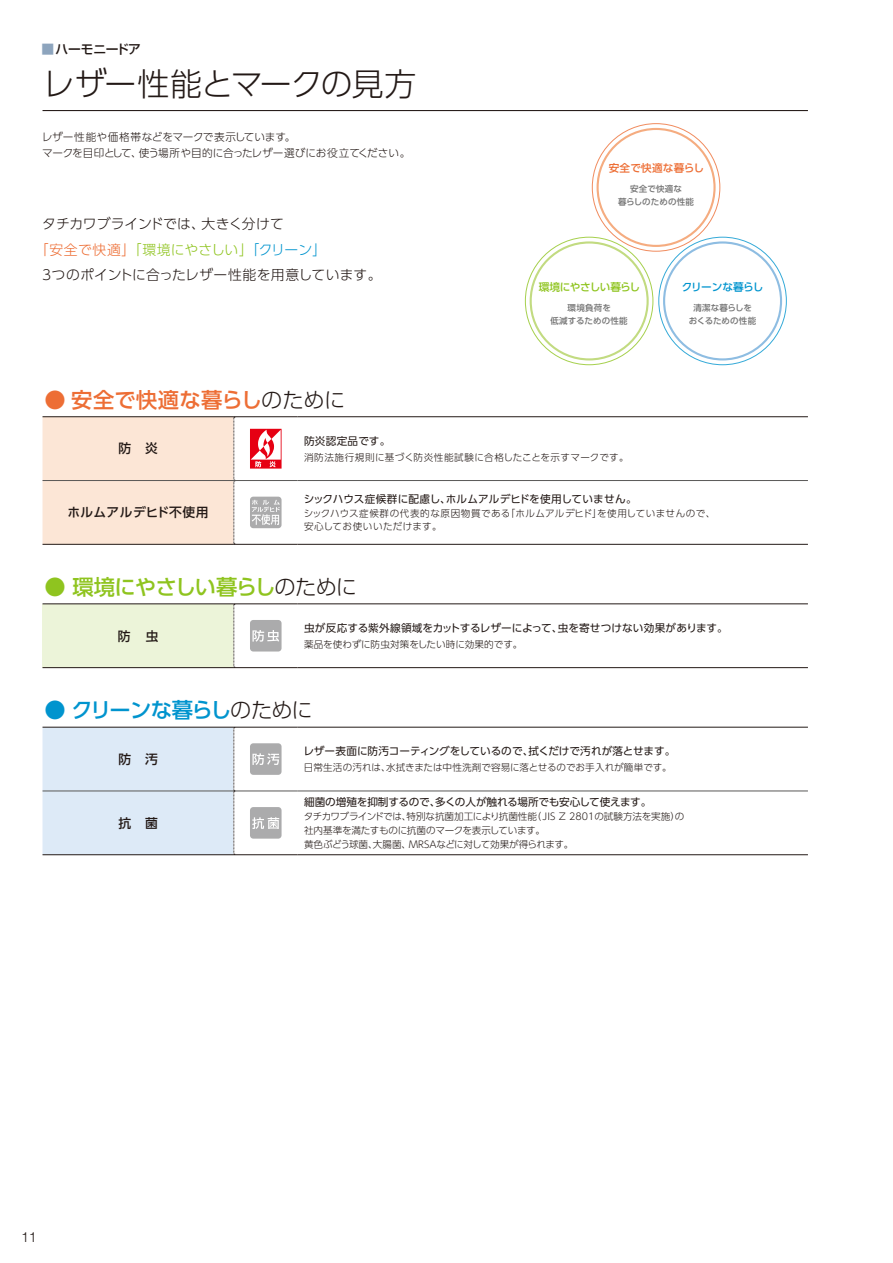
<style>
.page{position:relative;width:893px;height:1263px;background:#fff}
.page>*{position:absolute;margin:0;border:0;box-sizing:border-box;transform-origin:0 0}
.t1{font:300 31.95px "UD Shin Go Pro";letter-spacing:-.02em;color:#231916}
.t2{font:500 21.3px "UD Shin Go Pro";letter-spacing:-.045em;color:#8fc41f}
.t3{font:500 21.3px "UD Shin Go Pro";letter-spacing:.015em;color:#ed6e35}
.t4{font:500 21.3px "UD Shin Go Pro";letter-spacing:-.075em;color:#0094ce}
.t5{font:300 13.8px "UD Shin Go Pro";color:#231916}
.t6{font:300 13.8px "UD Shin Go Pro";letter-spacing:.015em;color:#8fc41f}
.t7{font:300 13.8px "Helvetica LT Std";color:#231916}
.t8{font:500 12.75px "UD Shin Go Pro";letter-spacing:.03em;color:#231916}
.t9{font:500 12.75px "Shin Go Pro";letter-spacing:-.015em;color:#231916}
.t10{font:10.65px "UD Shin Go Pro";letter-spacing:-.005em;color:#231916}
.t11{font:300 10.65px/15.9px "UD Shin Go Pro";letter-spacing:-.005em;color:#231916}
.t12{font:500 10.65px "UD Shin Go Pro";letter-spacing:-.045em;color:#8fc41f}
.t13{font:500 10.65px "UD Shin Go Pro";letter-spacing:.015em;color:#ed6e35}
.t14{font:10.65px "UD Shin Go Pro";letter-spacing:.025em;color:#231916}
.t15{font:500 10.65px "UD Shin Go Pro";letter-spacing:-.05em;color:#0094ce}
.t16{font:300 9.6px/13.8px "UD Shin Go Pro";letter-spacing:-.02em;color:#231916}
.t17{font:300 9.6px/13.8px "UD Shin Go Pro";letter-spacing:.035em;color:#231916}
.t18{font:300 9.6px "UD Shin Go Pro";color:#231916}
.t19{font:500 8.55px/12.8px "UD Shin Go Pro";letter-spacing:.02em;color:#727272;text-align:center}
.s1{color:#8da4bd}
.s2{color:#ed6e35}
.s3{color:#0094ce}
.s4{font-weight:300}
.s5{font-weight:300;color:#231916}
</style>
<div class="page">
<hr style="left:43px;top:110px;width:765px;height:1px;background:#231916">
<svg style="left:43px;top:417px;width:765px;height:310px"></svg>
<div style="left:43px;top:604px;width:191px;height:64px;background:#ecf4d9"></div>
<div style="left:43px;top:728px;width:192px;height:126px;background:#ddeaf7"></div>
<div style="left:43px;top:417px;width:192px;height:127px;background:#fce6d6"></div>
<svg style="left:234px;top:604px;width:1px;height:63px"></svg>
<hr style="left:43px;top:416px;width:191px;height:1px;background:#231916">
<hr style="left:234px;top:416px;width:64px;height:1px;background:#231916">
<hr style="left:298px;top:416px;width:510px;height:1px;background:#231916">
<hr style="left:43px;top:667px;width:191px;height:1px;background:#231916">
<hr style="left:234px;top:667px;width:64px;height:1px;background:#231916">
<hr style="left:298px;top:667px;width:510px;height:1px;background:#231916">
<hr style="left:43px;top:544px;width:191px;height:1px;background:#231916">
<hr style="left:234px;top:544px;width:64px;height:1px;background:#231916">
<hr style="left:298px;top:544px;width:510px;height:1px;background:#231916">
<hr style="left:43px;top:480px;width:191px;height:1px;background:#595857">
<hr style="left:234px;top:480px;width:64px;height:1px;background:#595857">
<hr style="left:298px;top:480px;width:510px;height:1px;background:#595857">
<hr style="left:43px;top:791px;width:191px;height:1px;background:#595857">
<hr style="left:234px;top:791px;width:64px;height:1px;background:#595857">
<hr style="left:298px;top:791px;width:510px;height:1px;background:#595857">
<hr style="left:43px;top:603px;width:191px;height:1px;background:#231916">
<hr style="left:234px;top:603px;width:64px;height:1px;background:#231916">
<hr style="left:298px;top:603px;width:510px;height:1px;background:#231916">
<hr style="left:43px;top:727px;width:191px;height:1px;background:#231916">
<hr style="left:234px;top:727px;width:64px;height:1px;background:#231916">
<hr style="left:298px;top:727px;width:510px;height:1px;background:#231916">
<hr style="left:43px;top:854px;width:191px;height:1px;background:#231916">
<hr style="left:234px;top:854px;width:64px;height:1px;background:#231916">
<hr style="left:298px;top:854px;width:510px;height:1px;background:#231916">
<svg style="left:250px;top:429px;width:32px;height:40px"></svg>
<div style="left:250px;top:497px;width:32px;height:31px;background:#ababac;border-radius:3px"></div>
<svg style="left:252px;top:500px;width:28px;height:25px"></svg>
<div style="left:250px;top:620px;width:32px;height:31px;background:#ababac;border-radius:3px"></div>
<svg style="left:252px;top:630px;width:27px;height:12px"></svg>
<div style="left:250px;top:743px;width:32px;height:32px;background:#ababac;border-radius:3px"></div>
<svg style="left:252px;top:753px;width:27px;height:12px"></svg>
<div style="left:250px;top:807px;width:32px;height:32px;background:#ababac;border-radius:3px"></div>
<svg style="left:252px;top:817px;width:27px;height:12px"></svg>
<div style="left:530px;top:241px;width:119px;height:119px;border:2px solid #c2db81;border-radius:50%"></div>
<div style="left:596px;top:128px;width:120px;height:119px;border:2px solid #f5ac80;border-radius:50%"></div>
<div style="left:663px;top:241px;width:119px;height:119px;border:2px solid #8ebde2;border-radius:50%"></div>
<p class="t9" style="left:42px;top:38px;width:101px"><span class="s1">■</span>ハーモニードア</p>
<h1 class="t1" style="left:43px;top:58px;width:375px">レザー性能とマークの見方</h1>
<p class="t11" style="left:42px;top:129px;width:370px">レザー性能や価格帯などをマークで表示しています。<br>マークを目印として、使う場所や目的に合ったレザー選びにお役立てください。</p>
<p class="t5" style="left:42px;top:213px;width:243px">タチカワブラインドでは、大きく分けて</p>
<p class="t6" style="left:35px;top:238px;width:293px"><span class="s2">「安全で快適」</span>「環境にやさしい」<span class="s3">「クリーン」</span></p>
<p class="t5" style="left:40px;top:264px;width:343px">３つのポイントに合ったレザー性能を用意しています。</p>
<p class="t13" style="left:609px;top:160px;width:97px">安全で快適な暮らし</p>
<p class="t19" style="left:618px;top:182px;width:77px">安全で快適な<br>暮らしのための性能</p>
<p class="t12" style="left:539px;top:278px;width:103px">環境にやさしい暮らし</p>
<p class="t19" style="left:550px;top:301px;width:79px">環境負荷を<br>低減するための性能</p>
<p class="t15" style="left:682px;top:278px;width:83px">クリーンな暮らし</p>
<p class="t19" style="left:689px;top:301px;width:69px">清潔な暮らしをおくるための性能</p>
<h2 class="t3" style="left:45px;top:382px;width:302px"><span class="s4">●</span> 安全で快適な暮らし<span class="s5">のために</span></h2>
<p class="t8" style="left:118px;top:438px;width:41px">防　炎</p>
<p class="t14" style="left:304px;top:432px;width:88px">防炎認定品です。</p>
<p class="t17" style="left:304px;top:450px;width:326px">消防法施行規則に基づく防炎性能試験に合格したことを示すマークです。</p>
<p class="t8" style="left:67px;top:502px;width:143px">ホルムアルデヒド不使用</p>
<p class="t10" style="left:304px;top:490px;width:335px">シックハウス症候群に配慮し、ホルムアルデヒドを使用していません。</p>
<p class="t17" style="left:304px;top:506px;width:413px">シックハウス症候群の代表的な原因物質である｢ホルムアルデヒド｣を使用していませんので、安心してお使いいただけます。</p>
<h2 class="t2" style="left:45px;top:569px;width:314px"><span class="s4">●</span> 環境にやさしい暮らし<span class="s5">のために</span></h2>
<p class="t8" style="left:118px;top:625px;width:42px">防　虫</p>
<p class="t10" style="left:304px;top:619px;width:425px">虫が反応する紫外線領域をカットするレザーによって、虫を寄せつけない効果があります。</p>
<p class="t18" style="left:304px;top:636px;width:220px">薬品を使わずに防虫対策をしたい時に効果的です。</p>
<h2 class="t4" style="left:45px;top:693px;width:270px"><span class="s4">●</span> クリーンな暮らし<span class="s5">のために</span></h2>
<p class="t8" style="left:118px;top:749px;width:41px">防　汚</p>
<p class="t10" style="left:303px;top:742px;width:373px">レザー表面に防汚コーティングをしているので、拭くだけで汚れが落とせます。</p>
<p class="t18" style="left:304px;top:760px;width:369px">日常生活の汚れは、水拭きまたは中性洗剤で容易に落とせるのでお手入れが簡単です。</p>
<p class="t8" style="left:118px;top:812px;width:41px">抗　菌</p>
<p class="t10" style="left:304px;top:793px;width:349px">細菌の増殖を抑制するので、多くの人が触れる場所でも安心して使えます。</p>
<p class="t16" style="left:304px;top:809px;width:382px">タチカワブラインドでは、特別な抗菌加工により抗菌性能（JIS Z 2801の試験方法を実施）の社内基準を満たすものに抗菌のマークを表示しています。<br>黄色ぶどう球菌、大腸菌、MRSAなどに対して効果が得られます。</p>
<p class="t7" style="left:21px;top:1228px;width:17px">11</p>
</div>
